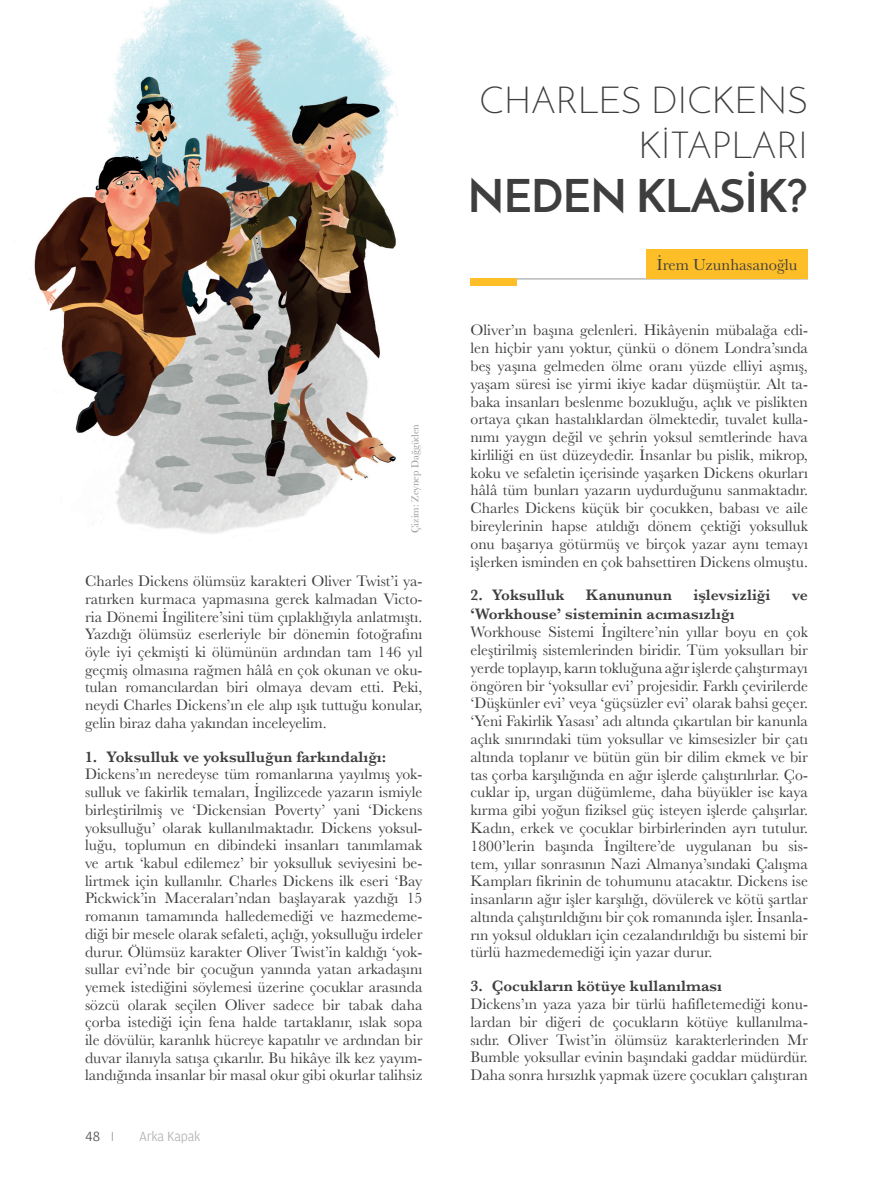
<style>
.page{position:relative;width:893px;height:1191px;background:#fff}
.page>*{position:absolute;margin:0;border:0;box-sizing:border-box;transform-origin:0 0}
.t1{font:700 45px "Josefin Sans";letter-spacing:-.01em;color:#3e3e3f}
.t2{font:300 37.5px/45px "Josefin Sans";color:#3e3e3f;text-align:right}
.t3{font:16.5px "Baskerville";color:#3e3e3f}
.t4{font:15.75px/17.9px "Baskerville";color:#3e3e3f;text-align:justify}
.t5{font:600 15.75px "Baskerville";color:#3e3e3f}
.t6{font:300 14.1px "Toprak";letter-spacing:-.015em;color:#a8a9ad}
.t7{font:300 14.1px "Toprak";color:#3e3e3f}
.t8{font:10.5px "Baskerville";color:#939598}
</style>
<div class="page">
<hr style="left:470px;top:278px;width:338px;height:1px;background:#939598">
<div style="left:646px;top:249px;width:162px;height:30px;background:#fdbe28"></div>
<div style="left:470px;top:278px;width:47px;height:7px;background:#fdbe28"></div>
<img style="left:29px;top:0;width:369px;height:534px">
<p class="t8" style="left:408px;top:533px;width:111px;rotate:-90deg">Çizim: Zeynep Dağgüden</p>
<p class="t4" style="left:85px;top:572px;width:339px">Charles Dickens ölümsüz karakteri Oliver Twist’i ya&shy;ratırken kurmaca yapmasına gerek kalmadan Victo&shy;ria Dönemi İngilitere’sini tüm çıplaklığıyla anlatmıştı.<br>Yazdığı ölümsüz eserleriyle bir dönemin fotoğrafını öyle iyi çekmişti ki ölümünün ardından tam 146 yıl geçmiş olmasına rağmen hâlâ en çok okunan ve oku&shy;tulan romancılardan biri olmaya devam etti. Peki, neydi Charles Dickens’ın ele alıp ışık tuttuğu konular, gelin biraz daha yakından inceleyelim.</p>
<p class="t5" style="left:85px;top:745px;width:303px">1. Yoksulluk ve yoksulluğun farkındalığı:</p>
<p class="t4" style="left:85px;top:765px;width:339px">Dickens’ın neredeyse tüm romanlarına yayılmış yok&shy;sulluk ve fakirlik temaları, İngilizcede yazarın ismiyle birleştirilmiş ve ‘Dickensian Poverty’ yani ‘Dickens yoksulluğu’ olarak kullanılmaktadır. Dickens yoksul&shy;luğu, toplumun en dibindeki insanları tanımlamak ve artık ‘kabul edilemez’ bir yoksulluk seviyesini be&shy;lirtmek için kullanılır. Charles Dickens ilk eseri ‘Bay Pickwick’in Maceraları’ndan başlayarak yazdığı 15 romanın tamamında halledemediği ve hazmedeme&shy;diği bir mesele olarak sefaleti, açlığı, yoksulluğu irdeler durur. Ölümsüz karakter Oliver Twist’in kaldığı ‘yok&shy;sullar evi’nde bir çocuğun yanında yatan arkadaşını yemek istediğini söylemesi üzerine çocuklar arasında sözcü olarak seçilen Oliver sadece bir tabak daha çorba istediği için fena halde tartaklanır, ıslak sopa ile dövülür, karanlık hücreye kapatılır ve ardından bir duvar ilanıyla satışa çıkarılır. Bu hikâye ilk kez yayım&shy;landığında insanlar bir masal okur gibi okurlar talihsiz</p>
<p class="t7" style="left:85px;top:1128px;width:17px">48</p>
<p class="t6" style="left:139px;top:1128px;width:63px">Arka Kapak</p>
<h2 class="t2" style="left:480px;top:77px;width:330px">CHARLES DICKENS<br>KİTAPLARI</h2>
<h1 class="t1" style="left:468px;top:168px;width:342px">NEDEN KLASİK?</h1>
<p class="t3" style="left:657px;top:254px;width:142px">İrem Uzunhasanoğlu</p>
<p class="t4" style="left:470px;top:321px;width:339px">Oliver’ın başına gelenleri. Hikâyenin mübalağa edi&shy;len hiçbir yanı yoktur, çünkü o dönem Londra’sında beş yaşına gelmeden ölme oranı yüzde elliyi aşmış, yaşam süresi ise yirmi ikiye kadar düşmüştür. Alt ta&shy;baka insanları beslenme bozukluğu, açlık ve pislikten ortaya çıkan hastalıklardan ölmektedir, tuvalet kulla&shy;nımı yaygın değil ve şehrin yoksul semtlerinde hava kirliliği en üst düzeydedir. İnsanlar bu pislik, mikrop, koku ve sefaletin içerisinde yaşarken Dickens okurları hâlâ tüm bunları yazarın uydurduğunu sanmaktadır.<br>Charles Dickens küçük bir çocukken, babası ve aile bireylerinin hapse atıldığı dönem çektiği yoksulluk onu başarıya götürmüş ve birçok yazar aynı temayı işlerken isminden en çok bahsettiren Dickens olmuştu.</p>
<p class="t5" style="left:470px;top:584px;width:96px">2. Yoksulluk</p>
<p class="t5" style="left:586px;top:584px;width:88px">Kanununun</p>
<p class="t5" style="left:693px;top:584px;width:79px">işlevsizliği</p>
<p class="t5" style="left:792px;top:584px;width:18px">ve</p>
<p class="t5" style="left:470px;top:603px;width:266px">‘Workhouse’ sisteminin acımasızlığı</p>
<p class="t4" style="left:470px;top:623px;width:339px">Workhouse Sistemi İngiltere’nin yıllar boyu en çok eleştirilmiş sistemlerinden biridir. Tüm yoksulları bir yerde toplayıp, karın tokluğuna ağır işlerde çalıştırmayı öngören bir ‘yoksullar evi’ projesidir. Farklı çevirilerde ‘Düşkünler evi’ veya ‘güçsüzler evi’ olarak bahsi geçer. ‘Yeni Fakirlik Yasası’ adı altında çıkartılan bir kanunla açlık sınırındaki tüm yoksullar ve kimsesizler bir çatı altında toplanır ve bütün gün bir dilim ekmek ve bir tas çorba karşılığında en ağır işlerde çalıştırılırlar. Ço&shy;cuklar ip, urgan düğümleme, daha büyükler ise kaya kırma gibi yoğun fiziksel güç isteyen işlerde çalışırlar.<br>Kadın, erkek ve çocuklar birbirlerinden ayrı tutulur.<br>1800’lerin başında İngiltere’de uygulanan bu sis&shy;tem, yıllar sonrasının Nazi Almanya’sındaki Çalışma Kampları fikrinin de tohumunu atacaktır. Dickens ise insanların ağır işler karşılığı, dövülerek ve kötü şartlar altında çalıştırıldığını bir çok romanında işler. İnsanla&shy;rın yoksul oldukları için cezalandırıldığı bu sistemi bir türlü hazmedemediği için yazar durur.</p>
<p class="t5" style="left:470px;top:975px;width:253px">3. Çocukların kötüye kullanılması</p>
<p class="t4" style="left:470px;top:995px;width:339px">Dickens’ın yaza yaza bir türlü hafifletemediği konu&shy;lardan bir diğeri de çocukların kötüye kullanılma&shy;sıdır. Oliver Twist’in ölümsüz karakterlerinden Mr Bumble yoksullar evinin başındaki gaddar müdürdür.<br>Daha sonra hırsızlık yapmak üzere çocukları çalıştıran</p>
</div>
